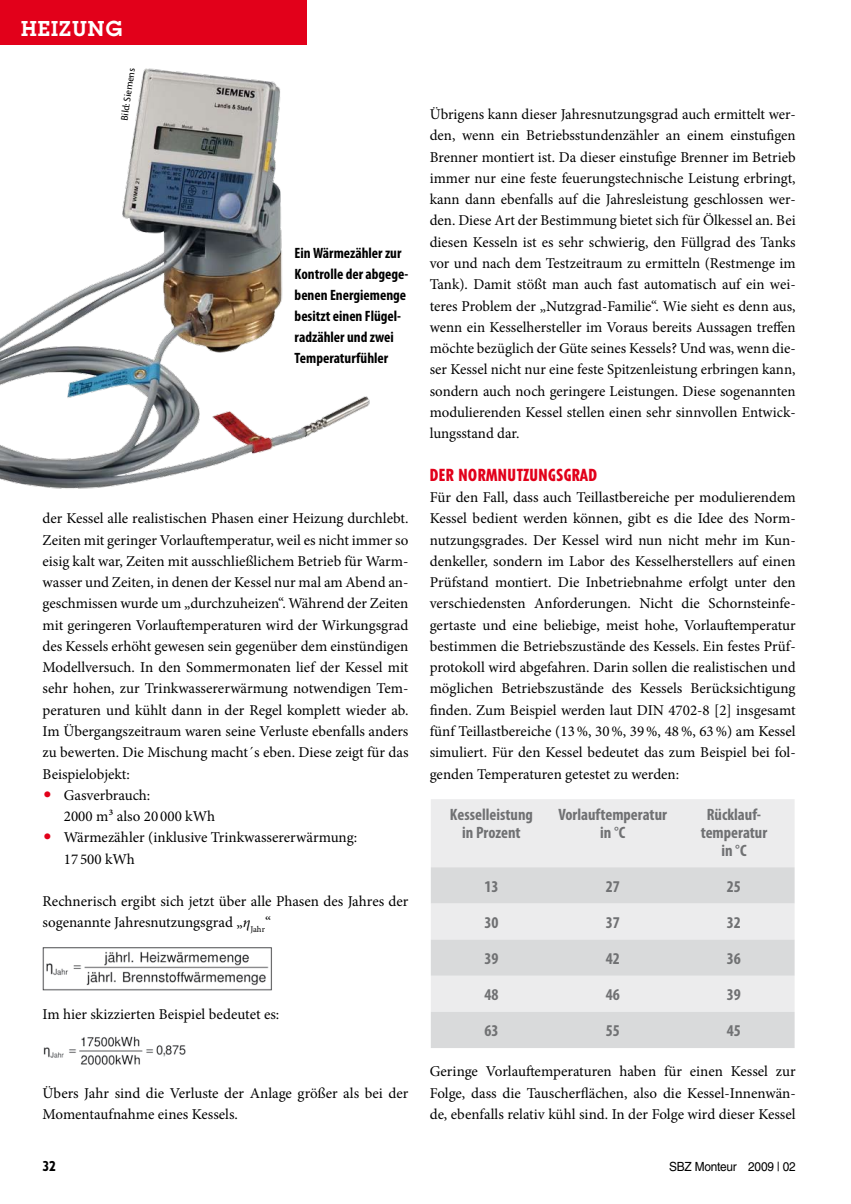
<style>
.page{position:relative;width:851px;height:1204px;background:#fff}
.page>*{position:absolute;margin:0;border:0;box-sizing:border-box;transform-origin:0 0}
.t1{font:600 21px "Lubalin Graph Std";letter-spacing:.05em;color:#fff}
.t2{font:700 condensed 16.5px/18px "Myriad Pro";color:#707173;text-align:center}
.t3{font:800 condensed 16.5px "Tempo Std";letter-spacing:.03em;color:#e2001a}
.t4{font:15px/21.3px "Minion Pro";color:#000;text-align:justify}
.t5{font:700 condensed 15px/21px "Myriad Pro";color:#000}
.t6{font:800 condensed 13.5px "Tempo Std";color:#000}
.t7{font:12.6px "Helvetica LT Std";letter-spacing:-.02em;color:#000;scale:.94 1}
.t8{font:10.5px "Cronos Pro";color:#000}
.s1{color:#e2001a}
.s2{font-style:italic}
</style>
<div class="page">
<div style="left:0;top:0;width:306px;height:51px;background:#e2001a"></div>
<img style="left:0;top:46px;width:370px;height:443px">
<img style="left:43px;top:947px;width:229px;height:44px">
<img style="left:43px;top:1036px;width:143px;height:30px">
<div style="left:431px;top:799px;width:363px;height:68px;background:#ececed"></div>
<svg style="left:431px;top:867px;width:363px;height:180px;background:#e0e1e2"></svg>
<h1 class="t1" style="left:21px;top:15px;width:102px">HEIZUNG</h1>
<p class="t8" style="left:118px;top:120px;width:54px;rotate:-82deg">Bild: Siemens</p>
<p class="t5" style="left:294px;top:242px;width:115px">Ein Wärmezähler zur<br>Kontrolle der abgege&shy;benen Energiemenge besitzt einen Flügel&shy;radzähler und zwei<br>Temperaturfühler</p>
<p class="t4" style="left:43px;top:508px;width:367px">der Kessel alle realistischen Phasen einer Heizung durchlebt.<br>Zeiten mit geringer Vorlauftemperatur, weil es nicht immer so eisig kalt war, Zeiten mit ausschließlichem Betrieb für Warm&shy;wasser und Zeiten, in denen der Kessel nur mal am Abend an&shy;geschmissen wurde um „durchzuheizen“. Während der Zeiten mit geringeren Vorlauftemperaturen wird der Wirkungsgrad des Kessels erhöht gewesen sein gegenüber dem einstündigen Modellversuch. In den Sommermonaten lief der Kessel mit sehr hohen, zur Trinkwassererwärmung notwendigen Tem&shy;peraturen und kühlt dann in der Regel komplett wieder ab.<br>Im Übergangszeitraum waren seine Verluste ebenfalls anders zu bewerten. Die Mischung macht´s eben. Diese zeigt für das Beispielobjekt:</p>
<p class="t4" style="left:64px;top:784px;width:153px;text-indent:-21px"><span class="s1">•</span> Gasverbrauch:<br>2000 m³ also 20 000 kWh</p>
<p class="t4" style="left:64px;top:827px;width:295px;text-indent:-21px"><span class="s1">•</span> Wärmezähler (inklusive Trinkwassererwärmung:<br>17 500 kWh</p>
<p class="t4" style="left:43px;top:890px;width:367px">Rechnerisch ergibt sich jetzt über alle Phasen des Jahres der sogenannte Jahresnutzungsgrad „<span class="s2">η</span><sub>Jahr</sub>“</p>
<p class="t4" style="left:43px;top:1003px;width:238px">Im hier skizzierten Beispiel bedeutet es:</p>
<p class="t4" style="left:43px;top:1082px;width:367px">Übers Jahr sind die Verluste der Anlage größer als bei der<br>Momentaufnahme eines Kessels.</p>
<p class="t4" style="left:429px;top:104px;width:367px">Übrigens kann dieser Jahresnutzungsgrad auch ermittelt wer&shy;den, wenn ein Betriebsstundenzähler an einem einstufigen Brenner montiert ist. Da dieser einstufige Brenner im Betrieb immer nur eine feste feuerungstechnische Leistung erbringt, kann dann ebenfalls auf die Jahresleistung geschlossen wer&shy;den. Diese Art der Bestimmung bietet sich für Ölkessel an. Bei diesen Kesseln ist es sehr schwierig, den Füllgrad des Tanks vor und nach dem Testzeitraum zu ermitteln (Restmenge im Tank). Damit stößt man auch fast automatisch auf ein wei&shy;teres Problem der „Nutzgrad-Familie“. Wie sieht es denn aus, wenn ein Kesselhersteller im Voraus bereits Aussagen treffen möchte bezüglich der Güte seines Kessels? Und was, wenn die&shy;ser Kessel nicht nur eine feste Spitzenleistung erbringen kann, sondern auch noch geringere Leistungen. Diese sogenannten modulierenden Kessel stellen einen sehr sinnvollen Entwick&shy;lungsstand dar.</p>
<p class="t3" style="left:429px;top:464px;width:167px">DER NORMNUTZUNGSGRAD</p>
<p class="t4" style="left:429px;top:486px;width:367px">Für den Fall, dass auch Teillastbereiche per modulierendem Kessel bedient werden können, gibt es die Idee des Norm&shy;nutzungsgrades. Der Kessel wird nun nicht mehr im Kun&shy;denkeller, sondern im Labor des Kesselherstellers auf einen Prüfstand montiert. Die Inbetriebnahme erfolgt unter den verschiedensten Anforderungen. Nicht die Schornsteinfe&shy;gertaste und eine beliebige, meist hohe, Vorlauftemperatur bestimmen die Betriebszustände des Kessels. Ein festes Prüf&shy;protokoll wird abgefahren. Darin sollen die realistischen und möglichen Betriebszustände des Kessels Berücksichtigung finden. Zum Beispiel werden laut DIN 4702-8 [2] insgesamt fünf Teillastbereiche (13%, 30%, 39%, 48%, 63%) am Kessel simuliert. Für den Kessel bedeutet das zum Beispiel bei fol&shy;genden Temperaturen getestet zu werden:</p>
<p class="t2" style="left:450px;top:805px;width:84px">Kesselleistung in Prozent</p>
<p class="t2" style="left:558px;top:805px;width:110px">Vorlauf-temperatur in °C</p>
<p class="t2" style="left:700px;top:805px;width:68px">Rücklauf&shy;temperatur in °C</p>
<p class="t2" style="left:484px;top:876px;width:16px">13</p>
<p class="t2" style="left:605px;top:876px;width:16px">27</p>
<p class="t2" style="left:726px;top:876px;width:16px">25</p>
<p class="t2" style="left:484px;top:912px;width:16px">30</p>
<p class="t2" style="left:605px;top:912px;width:16px">37</p>
<p class="t2" style="left:726px;top:912px;width:16px">32</p>
<p class="t2" style="left:484px;top:948px;width:16px">39</p>
<p class="t2" style="left:605px;top:948px;width:16px">42</p>
<p class="t2" style="left:726px;top:948px;width:16px">36</p>
<p class="t2" style="left:484px;top:985px;width:16px">48</p>
<p class="t2" style="left:605px;top:985px;width:16px">46</p>
<p class="t2" style="left:726px;top:985px;width:16px">39</p>
<p class="t2" style="left:484px;top:1021px;width:16px">63</p>
<p class="t2" style="left:605px;top:1021px;width:16px">55</p>
<p class="t2" style="left:726px;top:1021px;width:16px">45</p>
<p class="t4" style="left:429px;top:1060px;width:367px">Geringe Vorlauftemperaturen haben für einen Kessel zur Folge, dass die Tauscherflächen, also die Kessel-Innenwän&shy;de, ebenfalls relativ kühl sind. In der Folge wird dieser Kessel</p>
<p class="t6" style="left:43px;top:1157px;width:14px">32</p>
<p class="t7" style="left:669px;top:1158px;width:136px">SBZ Monteur 2009 | 02</p>
</div>
